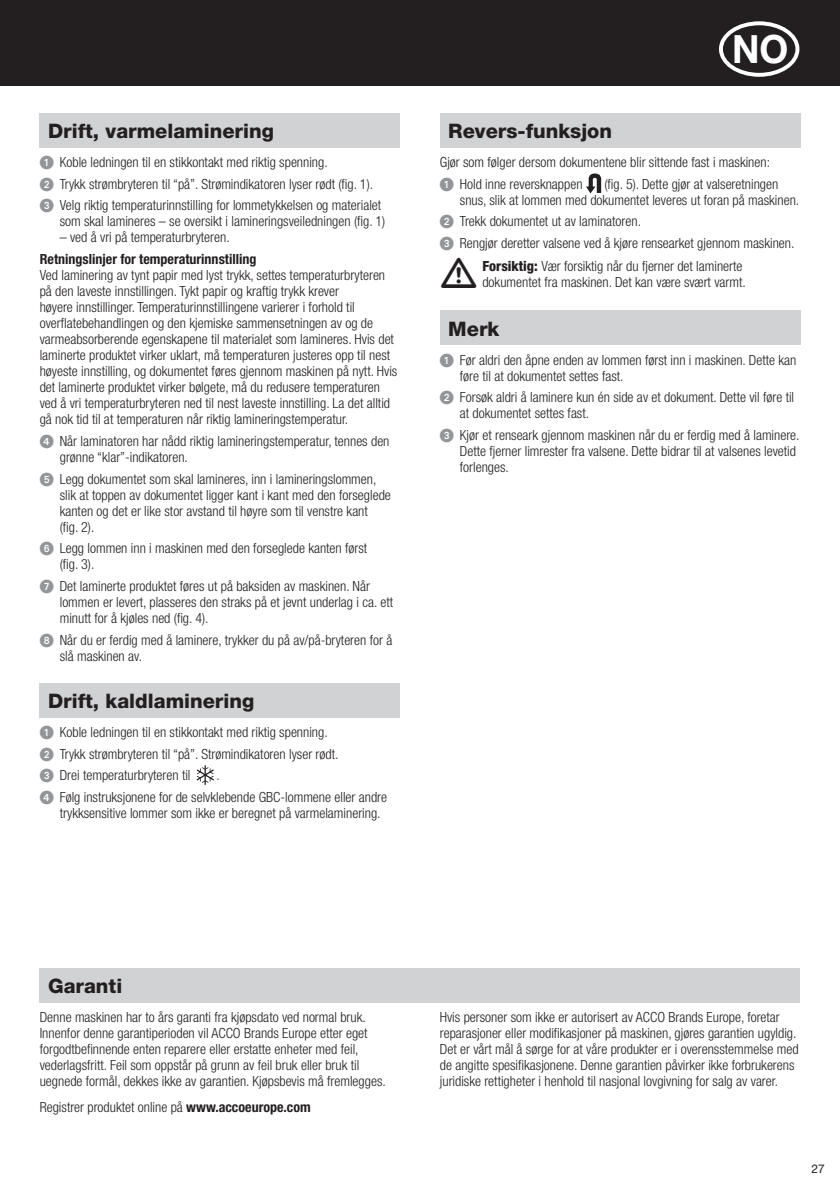
<style>
.page{position:relative;width:840px;height:1191px;background:#fff}
.page>*{position:absolute;margin:0;border:0;box-sizing:border-box;transform-origin:0 0}
.t1{font:700 39px "Helvetica Neue";color:#fff;scale:.95 1}
.t2{font:800 20px "Helvetica Neue";color:#231f20}
.t3{font:300 condensed 14px/16px "Helvetica Neue";color:#231f20}
.t4{font:700 condensed 14px "Helvetica Neue";color:#231f20}
.t5{font:12px "Helvetica Neue";color:#231f20}
.s1{font-family:"European Pi One";font-weight:400;font-stretch:normal;color:#939598}
.s2{font-weight:800}
.s3{font-weight:700}
</style>
<div class="page">
<div style="left:0;top:0;width:839px;height:85px;background:#231f20"></div>
<div style="left:40px;top:113px;width:360px;height:34px;background:#d1d2d4"></div>
<div style="left:40px;top:683px;width:360px;height:34px;background:#d1d2d4"></div>
<hr style="left:204px;top:765px;width:2px;height:20px;background:#231f20">
<svg style="left:196px;top:767px;width:18px;height:16px"></svg>
<div style="left:439px;top:113px;width:360px;height:34px;background:#d1d2d4"></div>
<svg style="left:586px;top:173px;width:15px;height:20px"></svg>
<div style="left:439px;top:311px;width:360px;height:34px;background:#d1d2d4"></div>
<div style="left:40px;top:968px;width:759px;height:34px;background:#d1d2d4"></div>
<h2 class="t2" style="left:48px;top:119px;width:227px">Drift, varmelaminering</h2>
<p class="t3" style="left:40px;top:151px;width:343px;line-height:21.6px"><span class="s1">1</span> Koble ledningen til en stikkontakt med riktig spenning.<br><span class="s1">2</span> Trykk strømbryteren til “på”. Strømindikatoren lyser rødt (fig. 1).<br><span class="s1">3</span> Velg riktig temperaturinnstilling for lommetykkelsen og materialet</p>
<p class="t3" style="left:60px;top:213px;width:327px">som skal lamineres – se oversikt i lamineringsveiledningen (fig. 1)</p>
<p class="t3" style="left:60px;top:229px;width:171px">– ved å vri på temperaturbryteren.</p>
<p class="t4" style="left:40px;top:251px;width:218px">Retningslinjer for temperaturinnstilling</p>
<p class="t3" style="left:40px;top:267px;width:359px">Ved laminering av tynt papir med lyst trykk, settes temperaturbryteren på den laveste innstillingen. Tykt papir og kraftig trykk krever<br>høyere innstillinger. Temperaturinnstillingene varierer i forhold til overflatebehandlingen og den kjemiske sammensetningen av og de varmeabsorberende egenskapene til materialet som lamineres. Hvis det laminerte produktet virker uklart, må temperaturen justeres opp til nest høyeste innstilling, og dokumentet føres gjennom maskinen på nytt. Hvis det laminerte produktet virker bølgete, må du redusere temperaturen ved å vri temperaturbryteren ned til nest laveste innstilling. La det alltid gå nok tid til at temperaturen når riktig lamineringstemperatur.</p>
<p class="t3" style="left:60px;top:433px;width:331px;text-indent:-20px"><span class="s1">4</span> Når laminatoren har nådd riktig lamineringstemperatur, tennes den grønne “klar”-indikatoren.</p>
<p class="t3" style="left:60px;top:470px;width:332px;text-indent:-20px"><span class="s1">5</span> Legg dokumentet som skal lamineres, inn i lamineringslommen, slik at toppen av dokumentet ligger kant i kant med den forseglede kanten og det er like stor avstand til høyre som til venstre kant<br>(fig. 2).</p>
<p class="t3" style="left:60px;top:540px;width:309px;text-indent:-20px"><span class="s1">6</span> Legg lommen inn i maskinen med den forseglede kanten først (fig. 3).</p>
<p class="t3" style="left:60px;top:578px;width:334px;text-indent:-20px"><span class="s1">7</span> Det laminerte produktet føres ut på baksiden av maskinen. Når lommen er levert, plasseres den straks på et jevnt underlag i ca. ett minutt for å kjøles ned (fig. 4).</p>
<p class="t3" style="left:60px;top:631px;width:334px;text-indent:-20px"><span class="s1">8</span> Når du er ferdig med å laminere, trykker du på av/på-bryteren for å slå maskinen av.</p>
<h2 class="t2" style="left:48px;top:689px;width:207px">Drift, kaldlaminering</h2>
<p class="t3" style="left:40px;top:721px;width:300px;line-height:21.6px"><span class="s1">1</span> Koble ledningen til en stikkontakt med riktig spenning.<br><span class="s1">2</span> Trykk strømbryteren til “på”. Strømindikatoren lyser rødt.<br><span class="s1">3</span> Drei temperaturbryteren til</p>
<p class="t3" style="left:40px;top:764px;width:349px;line-height:21.6px;text-indent:177px">.<br><span class="s1">4</span> Følg instruksjonene for de selvklebende GBC-lommene eller andre</p>
<p class="t3" style="left:60px;top:805px;width:322px">trykksensitive lommer som ikke er beregnet på varmelaminering.</p>
<h1 class="t1" style="left:717px;top:25px;width:88px">□N O</h1>
<h2 class="t2" style="left:448px;top:119px;width:165px">Revers-funksjon</h2>
<p class="t3" style="left:439px;top:151px;width:331px;line-height:21.6px">Gjør som følger dersom dokumentene blir sittende fast i maskinen:<br><span class="s1">1</span> Hold inne reversknappen</p>
<p class="t3" style="left:459px;top:176px;width:341px;text-indent:144px">(fig. 5). Dette gjør at valseretningen snus, slik at lommen med dokumentet leveres ut foran på maskinen.</p>
<p class="t3" style="left:439px;top:213px;width:202px"><span class="s1">2</span> Trekk dokumentet ut av laminatoren.</p>
<p class="t3" style="left:439px;top:235px;width:356px"><span class="s1">3</span> Rengjør deretter valsene ved å kjøre rensearket gjennom maskinen.</p>
<p class="t3" style="left:482px;top:258px;width:261px"><span class="s2">Forsiktig:</span> Vær forsiktig når du fjerner det laminerte</p>
<p class="t3" style="left:482px;top:274px;width:265px">dokumentet fra maskinen. Det kan være svært varmt.</p>
<h2 class="t2" style="left:448px;top:316px;width:53px">Merk</h2>
<p class="t3" style="left:459px;top:351px;width:338px;text-indent:-20px"><span class="s1">1</span> Før aldri den åpne enden av lommen først inn i maskinen. Dette kan føre til at dokumentet settes fast.</p>
<p class="t3" style="left:459px;top:389px;width:335px;text-indent:-20px"><span class="s1">2</span> Forsøk aldri å laminere kun én side av et dokument. Dette vil føre til at dokumentet settes fast.</p>
<p class="t3" style="left:459px;top:427px;width:341px;text-indent:-20px"><span class="s1">3</span> Kjør et renseark gjennom maskinen når du er ferdig med å laminere.<br>Dette fjerner limrester fra valsene. Dette bidrar til at valsenes levetid forlenges.</p>
<h2 class="t2" style="left:48px;top:973px;width:76px">Garanti</h2>
<p class="t3" style="left:40px;top:1008px;width:347px">Denne maskinen har to års garanti fra kjøpsdato ved normal bruk.<br>Innenfor denne garantiperioden vil ACCO Brands Europe etter eget forgodtbefinnende enten reparere eller erstatte enheter med feil, vederlagsfritt. Feil som oppstår på grunn av feil bruk eller bruk til uegnede formål, dekkes ikke av garantien. Kjøpsbevis må fremlegges.</p>
<p class="t3" style="left:439px;top:1008px;width:360px">Hvis personer som ikke er autorisert av ACCO Brands Europe, foretar reparasjoner eller modifikasjoner på maskinen, gjøres garantien ugyldig.<br>Det er vårt mål å sørge for at våre produkter er i overensstemmelse med de angitte spesifikasjonene. Denne garantien påvirker ikke forbrukerens juridiske rettigheter i henhold til nasjonal lovgivning for salg av varer.</p>
<p class="t3" style="left:40px;top:1098px;width:272px">Registrer produktet online på <span class="s3">www.accoeurope.com</span></p>
<p class="t5" style="left:811px;top:1161px;width:15px">27</p>
</div>
